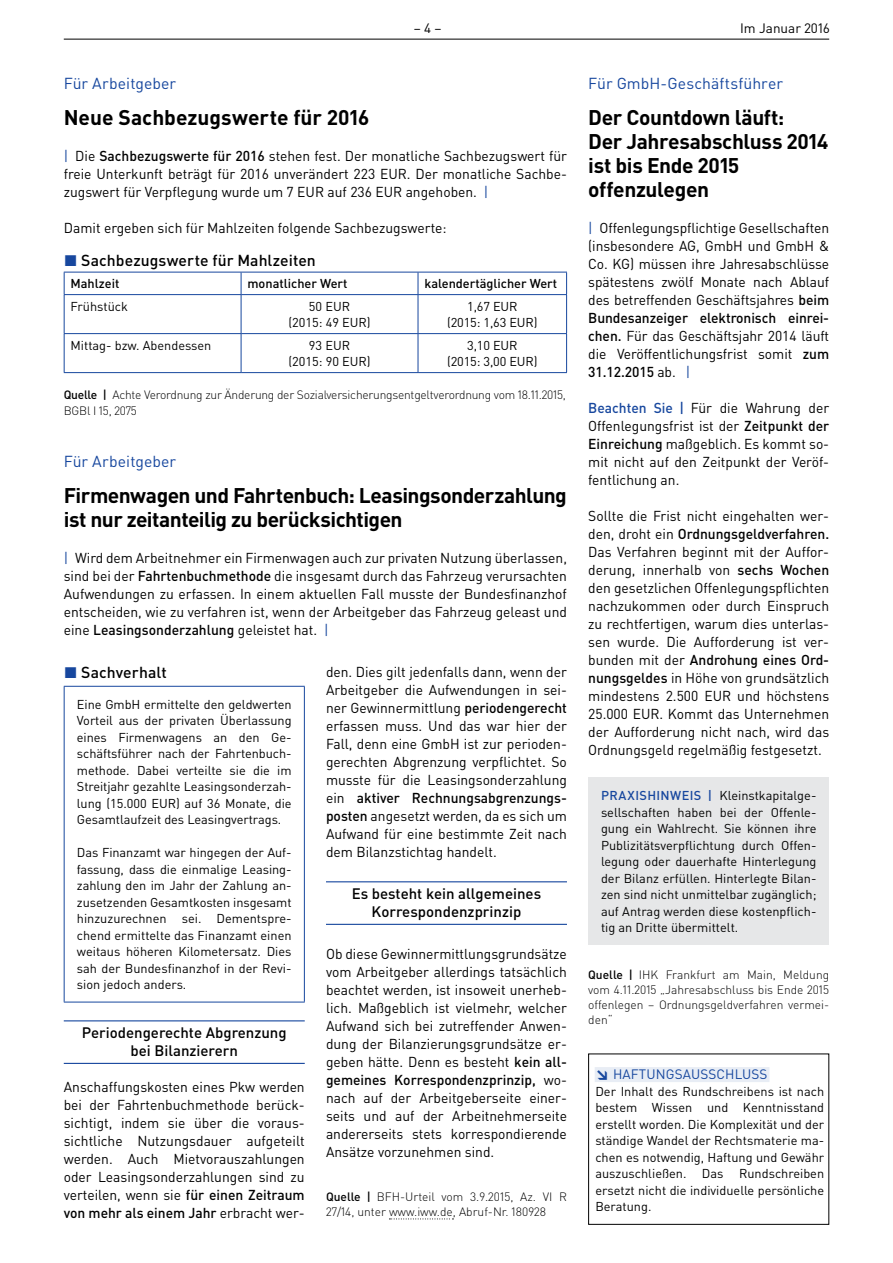
<style>
.page{position:relative;width:893px;height:1263px;background:#fff}
.page>*{position:absolute;margin:0;border:0;box-sizing:border-box;transform-origin:0 0}
.t1{font:700 21px/24px "DIN Pro";letter-spacing:-.02em;color:#000}
.t2{font:700 21px "DIN Pro";color:#000}
.t3{font:15.75px "DIN Pro";letter-spacing:.005em;color:#17479e}
.t4{font:500 15.75px "DIN Pro";letter-spacing:.005em;color:#000}
.t5{font:500 15px/18px "DIN Pro";color:#000;text-align:center}
.t6{font:14.25px/18px "DIN Pro";color:#000;text-align:justify}
.t7{font:13.5px "DIN Pro";letter-spacing:.01em;color:#17479e}
.t8{font:13.5px "DIN Pro";color:#000}
.t9{font:12.75px/16.5px "DIN Pro";color:#000;text-align:justify}
.t10{font:500 12.75px "DIN Pro";color:#000}
.t11{font:300 12px/15px "DIN Pro";letter-spacing:-.02em;color:#000}
.t12{font:300 12px/15px "DIN Pro";color:#000}
.s1{color:#17479e}
.s2{font-weight:500}
.s3{font-weight:500;color:#17479e}
.s4{font-weight:900}
</style>
<div class="page">
<hr style="left:64px;top:39px;width:765px;height:1px;background:#000">
<div style="left:595px;top:1067px;width:174px;height:15px;background:#e8edf5"></div>
<div style="left:588px;top:1053px;width:241px;height:172px;border:1px solid #000"></div>
<svg style="left:65px;top:273px;width:501px;height:99px"></svg>
<hr style="left:64px;top:272px;width:177px;height:1px;background:#17479e">
<svg style="left:64px;top:272px;width:1px;height:22px"></svg>
<hr style="left:241px;top:272px;width:177px;height:1px;background:#17479e">
<svg style="left:241px;top:272px;width:1px;height:22px"></svg>
<hr style="left:418px;top:272px;width:149px;height:1px;background:#17479e">
<svg style="left:418px;top:272px;width:1px;height:22px"></svg>
<svg style="left:566px;top:272px;width:1px;height:22px"></svg>
<hr style="left:64px;top:294px;width:177px;height:1px;background:#17479e">
<hr style="left:64px;top:295px;width:1px;height:38px;background:#17479e">
<hr style="left:241px;top:294px;width:177px;height:1px;background:#17479e">
<hr style="left:241px;top:295px;width:1px;height:38px;background:#17479e">
<hr style="left:418px;top:294px;width:149px;height:1px;background:#17479e">
<hr style="left:418px;top:295px;width:1px;height:38px;background:#17479e">
<hr style="left:566px;top:295px;width:1px;height:38px;background:#17479e">
<hr style="left:64px;top:333px;width:177px;height:1px;background:#17479e">
<hr style="left:64px;top:334px;width:1px;height:38px;background:#17479e">
<hr style="left:64px;top:372px;width:177px;height:1px;background:#17479e">
<hr style="left:241px;top:333px;width:177px;height:1px;background:#17479e">
<hr style="left:241px;top:334px;width:1px;height:38px;background:#17479e">
<hr style="left:241px;top:372px;width:177px;height:1px;background:#17479e">
<hr style="left:418px;top:333px;width:149px;height:1px;background:#17479e">
<hr style="left:418px;top:334px;width:1px;height:38px;background:#17479e">
<hr style="left:566px;top:334px;width:1px;height:38px;background:#17479e">
<hr style="left:418px;top:372px;width:149px;height:1px;background:#17479e">
<hr style="left:64px;top:1020px;width:241px;height:1px;background:#17479e">
<hr style="left:64px;top:1063px;width:241px;height:1px;background:#17479e">
<hr style="left:64px;top:686px;width:241px;height:1px;background:#17479e">
<hr style="left:64px;top:687px;width:1px;height:315px;background:#17479e">
<hr style="left:304px;top:687px;width:1px;height:315px;background:#17479e">
<hr style="left:64px;top:1002px;width:241px;height:1px;background:#17479e">
<hr style="left:326px;top:881px;width:241px;height:1px;background:#17479e">
<hr style="left:326px;top:924px;width:241px;height:1px;background:#17479e">
<svg style="left:389px;top:1218px;width:64px;height:1px"></svg>
<div style="left:588px;top:778px;width:241px;height:167px;background:#e6e7e8"></div>
<p class="t8" style="left:414px;top:19px;width:29px">– 4 –</p>
<p class="t8" style="left:740px;top:19px;width:91px">Im Januar 2016</p>
<p class="t3" style="left:64px;top:73px;width:114px">Für Arbeitgeber</p>
<h1 class="t2" style="left:64px;top:103px;width:307px">Neue Sachbezugswerte für 2016</h1>
<p class="t6" style="left:64px;top:147px;width:505px"><span class="s1">|</span> Die <span class="s2">Sachbezugswerte für 2016</span> stehen fest. Der monatliche Sachbezugswert für freie Unterkunft beträgt für 2016 unverändert 223 EUR. Der monatliche Sachbe&shy;zugswert für Verpflegung wurde um 7 EUR auf 236 EUR angehoben. <span class="s1">|</span></p>
<p class="t6" style="left:64px;top:219px;width:384px">Damit ergeben sich für Mahlzeiten folgende Sachbezugswerte:</p>
<p class="t4" style="left:64px;top:250px;width:253px"><span class="s1">◼</span> Sachbezugswerte für Mahlzeiten</p>
<p class="t10" style="left:71px;top:275px;width:50px">Mahlzeit</p>
<p class="t10" style="left:247px;top:275px;width:102px">monatlicher Wert</p>
<p class="t10" style="left:424px;top:275px;width:134px">kalendertäglicher Wert</p>
<p class="t9" style="left:71px;top:297px;width:59px">Frühstück</p>
<p class="t9" style="left:288px;top:297px;width:84px;text-align:center">50 EUR<br>(2015: 49 EUR)</p>
<p class="t9" style="left:447px;top:297px;width:92px;text-align:center">1,67 EUR<br>(2015: 1,63 EUR)</p>
<p class="t9" style="left:71px;top:336px;width:142px">Mittag- bzw. Abendessen</p>
<p class="t9" style="left:288px;top:336px;width:84px;text-align:center">93 EUR<br>(2015: 90 EUR)</p>
<p class="t9" style="left:447px;top:336px;width:92px;text-align:center">3,10 EUR<br>(2015: 3,00 EUR)</p>
<p class="t11" style="left:64px;top:387px;width:504px"><span class="s2">Quelle |</span> Achte Verordnung zur Änderung der Sozialversicherungsentgeltverordnung vom 18.11.2015,<br>BGBl I 15, 2075</p>
<p class="t3" style="left:64px;top:451px;width:114px">Für Arbeitgeber</p>
<h1 class="t1" style="left:64px;top:483px;width:505px">Firmenwagen und Fahrtenbuch: Leasingsonderzahlung ist nur zeitanteilig zu berücksichtigen</h1>
<p class="t6" style="left:64px;top:549px;width:505px"><span class="s1">|</span> Wird dem Arbeitnehmer ein Firmenwagen auch zur privaten Nutzung überlassen, sind bei der <span class="s2">Fahrtenbuchmethode</span> die insgesamt durch das Fahrzeug verursachten Aufwendungen zu erfassen. In einem aktuellen Fall musste der Bundesfinanzhof entscheiden, wie zu verfahren ist, wenn der Arbeitgeber das Fahrzeug geleast und eine <span class="s2">Leasingsonderzahlung</span> geleistet hat. <span class="s1">|</span></p>
<p class="t4" style="left:64px;top:661px;width:104px"><span class="s1">◼</span> Sachverhalt</p>
<p class="t9" style="left:77px;top:695px;width:216px">Eine GmbH ermittelte den geldwerten Vorteil aus der privaten Überlassung eines Firmenwagens an den Ge&shy;schäftsführer nach der Fahrtenbuch&shy;methode. Dabei verteilte sie die im Streitjahr gezahlte Leasingsonderzah&shy;lung (15.000 EUR) auf 36 Monate, die Gesamtlaufzeit des Leasingvertrags.</p>
<p class="t9" style="left:77px;top:844px;width:216px">Das Finanzamt war hingegen der Auf&shy;fassung, dass die einmalige Leasing&shy;zahlung den im Jahr der Zahlung an&shy;zusetzenden Gesamtkosten insgesamt hinzuzurechnen sei. Dementspre&shy;chend ermittelte das Finanzamt einen weitaus höheren Kilometersatz. Dies sah der Bundesfinanzhof in der Revi&shy;sion jedoch anders.</p>
<p class="t5" style="left:82px;top:1023px;width:206px">Periodengerechte Abgrenzung bei Bilanzierern</p>
<p class="t6" style="left:64px;top:1078px;width:242px">Anschaffungskosten eines Pkw werden bei der Fahrtenbuchmethode berück&shy;sichtigt, indem sie über die voraus&shy;sichtliche Nutzungsdauer aufgeteilt werden. Auch Mietvorauszahlungen oder Leasingsonderzahlungen sind zu verteilen, wenn sie <span class="s2">für einen Zeitraum von mehr als einem Jahr</span> erbracht wer-</p>
<p class="t6" style="left:326px;top:662px;width:242px">den. Dies gilt jedenfalls dann, wenn der Arbeitgeber die Aufwendungen in sei&shy;ner Gewinnermittlung <span class="s2">periodengerecht </span>erfassen muss. Und das war hier der Fall, denn eine GmbH ist zur perioden&shy;gerechten Abgrenzung verpflichtet. So musste für die Leasingsonderzahlung ein <span class="s2">aktiver Rechnungsabgrenzungs&shy;posten</span> angesetzt werden, da es sich um Aufwand für eine bestimmte Zeit nach dem Bilanzstichtag handelt.</p>
<p class="t5" style="left:352px;top:884px;width:191px">Es besteht kein allgemeines<br>Korrespondenzprinzip</p>
<p class="t6" style="left:326px;top:945px;width:242px">Ob diese Gewinnermittlungsgrundsätze vom Arbeitgeber allerdings tatsächlich beachtet werden, ist insoweit unerheb&shy;lich. Maßgeblich ist vielmehr, welcher Aufwand sich bei zutreffender Anwen&shy;dung der Bilanzierungsgrundsätze er&shy;geben hätte. Denn es besteht <span class="s2">kein all&shy;gemeines Korrespondenzprinzip,</span> wo&shy;nach auf der Arbeitgeberseite einer&shy;seits und auf der Arbeitnehmerseite andererseits stets korrespondierende Ansätze vorzunehmen sind.</p>
<p class="t12" style="left:326px;top:1188px;width:242px"><span class="s2">Quelle |</span> BFH-Urteil vom 3.9.2015, Az. VI R<br>27/14, unter www.iww.de, Abruf-Nr. 180928</p>
<p class="t3" style="left:588px;top:73px;width:196px">Für GmbH-Geschäftsführer</p>
<h1 class="t1" style="left:588px;top:105px;width:242px">Der Countdown läuft:<br>Der Jahresabschluss 2014 ist bis Ende 2015 offenzulegen</h1>
<p class="t6" style="left:588px;top:219px;width:242px"><span class="s1">|</span> Offenlegungspflichtige Gesellschaften (insbesondere AG, GmbH und GmbH &amp; Co. KG) müssen ihre Jahresabschlüsse spätestens zwölf Monate nach Ablauf des betreffenden Geschäftsjahres <span class="s2">beim Bundesanzeiger elektronisch einrei&shy;chen.</span> Für das Geschäftsjahr 2014 läuft die Veröffentlichungsfrist somit <span class="s2">zum 31.12.2015</span> ab. <span class="s1">|</span></p>
<p class="t6" style="left:588px;top:399px;width:242px"><span class="s3">Beachten Sie |</span> Für die Wahrung der Offenlegungsfrist ist der <span class="s2">Zeitpunkt der Einreichung</span> maßgeblich. Es kommt so&shy;mit nicht auf den Zeitpunkt der Veröf&shy;fentlichung an.</p>
<p class="t6" style="left:588px;top:507px;width:242px">Sollte die Frist nicht eingehalten wer&shy;den, droht ein <span class="s2">Ordnungsgeldverfahren.<br></span>Das Verfahren beginnt mit der Auffor&shy;derung, innerhalb von <span class="s2">sechs Wochen </span>den gesetzlichen Offenlegungspflichten nachzukommen oder durch Einspruch zu rechtfertigen, warum dies unterlas&shy;sen wurde. Die Aufforderung ist ver&shy;bunden mit der <span class="s2">Androhung eines Ord&shy;nungsgeldes</span> in Höhe von grundsätzlich mindestens 2.500 EUR und höchstens 25.000 EUR. Kommt das Unternehmen der Aufforderung nicht nach, wird das Ordnungsgeld regelmäßig festgesetzt.</p>
<p class="t9" style="left:601px;top:787px;width:217px"><span class="s3">PRAXISHINWEIS |</span> Kleinstkapitalge&shy;sellschaften haben bei der Offenle&shy;gung ein Wahlrecht. Sie können ihre Publizitätsverpflichtung durch Offen&shy;legung oder dauerhafte Hinterlegung der Bilanz erfüllen. Hinterlegte Bilan&shy;zen sind nicht unmittelbar zugänglich; auf Antrag werden diese kostenpflich&shy;tig an Dritte übermittelt.</p>
<p class="t11" style="left:588px;top:967px;width:242px;text-align:justify"><span class="s2">Quelle |</span> IHK Frankfurt am Main, Meldung vom 4.11.2015 „Jahresabschluss bis Ende 2015 offenlegen – Ordnungsgeldverfahren vermei&shy;den“</p>
<p class="t7" style="left:595px;top:1065px;width:173px"><span class="s4">↘</span> HAFTUNGSAUSSCHLUSS</p>
<p class="t9" style="left:595px;top:1082px;width:230px">Der Inhalt des Rundschreibens ist nach bestem Wissen und Kenntnisstand erstellt worden. Die Komplexität und der ständige Wandel der Rechtsmaterie ma&shy;chen es notwendig, Haftung und Gewähr auszuschließen. Das Rundschreiben ersetzt nicht die individuelle persönliche Beratung.</p>
</div>
